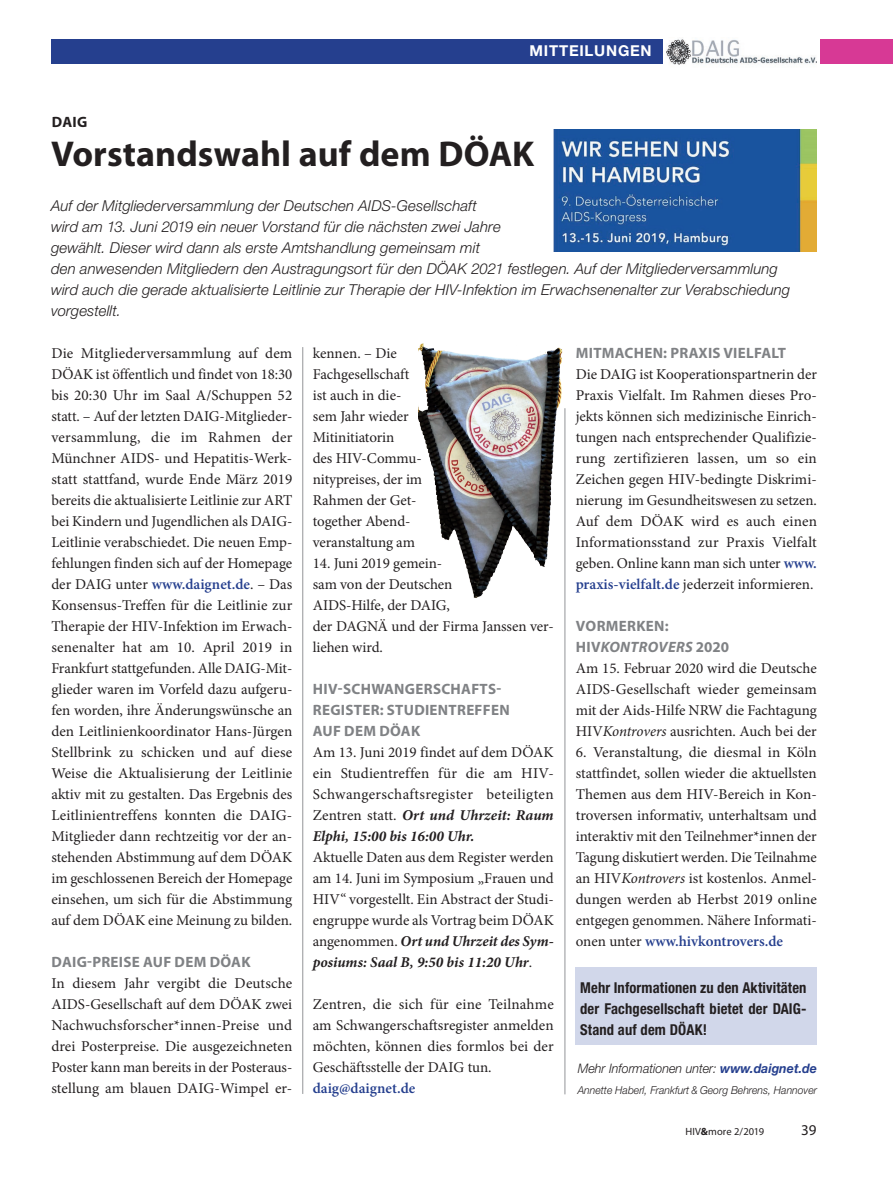
<style>
.page{position:relative;width:893px;height:1191px;background:#fff}
.page>*{position:absolute;margin:0;border:0;box-sizing:border-box;transform-origin:0 0}
.Überschrift_2{font:700 36px "Myriad Pro";color:#231f20}
.Fliesstext{font:15px/21px "Minion Pro";letter-spacing:-.005em;color:#231f20;text-align:justify}
.Vorspann_Artikel{font:italic 300 15px/21px "Helvetica Neue";letter-spacing:.005em;color:#231f20}
.Fliesstext-2{font:700 15px/21px "Myriad Pro";letter-spacing:.02em;color:#808285}
.BU_Text{font:700 condensed 15px/21px "Helvetica Neue";letter-spacing:.01em;color:#231f20;text-align:justify}
.Fliesstext-3{font:600 15px "Minion Pro";color:#253f8e}
.Rubriken{font:700 15px "Helvetica Neue";letter-spacing:.05em;color:#fff}
.Überschrift_2-2{font:700 15px "Myriad Pro";color:#231f20}
.t1{font:15px "Myriad Pro";color:#231f20}
.Autor{font:italic 300 13.05px "Helvetica Neue";color:#231f20;scale:.95 1}
.Autor-2{font:italic 300 10.95px "Helvetica Neue";color:#231f20;scale:.95 1}
.t2{font:10.5px "Myriad Pro";letter-spacing:.01em;color:#231f20}
.s1{font-weight:600;color:#253f8e}
.s2{font-weight:700;font-style:italic}
.s3{font-style:italic}
.s4{font-weight:700;color:#253f8e}
.s5{font-weight:700}
</style>
<div class="page">
<div style="left:821px;top:39px;width:72px;height:25px;background:#d73995"></div>
<div style="left:51px;top:39px;width:634px;height:25px;background:#253f8e"></div>
<div style="left:575px;top:967px;width:242px;height:78px;background:#d1d7ea"></div>
<hr style="left:565px;top:408px;width:1px;height:686px;background:#939598">
<hr style="left:302px;top:347px;width:1px;height:747px;background:#939598">
<img style="left:663px;top:39px;width:153px;height:26px">
<img style="left:418px;top:343px;width:145px;height:255px">
<img style="left:553px;top:130px;width:263px;height:121px">
<p class="Überschrift_2-2" style="left:52px;top:112px;width:37px">DAIG</p>
<p class="Rubriken" style="left:530px;top:42px;width:124px">MITTEILUNGEN</p>
<p class="Überschrift_2" style="left:51px;top:130px;width:485px">Vorstandswahl auf dem DÖAK</p>
<p class="Vorspann_Artikel" style="left:51px;top:195px;width:741px">Auf der Mitgliederversammlung der Deutschen AIDS-Gesellschaft<br>wird am 13. Juni 2019 ein neuer Vorstand für die nächsten zwei Jahre<br>gewählt. Dieser wird dann als erste Amtshandlung gemeinsam mit<br>den anwesenden Mitgliedern den Austragungsort für den DÖAK 2021 festlegen. Auf der Mitgliederversammlung wird auch die gerade aktualisierte Leitlinie zur Therapie der HIV-Infektion im Erwachsenenalter zur Verabschiedung vorgestellt.</p>
<p class="Fliesstext" style="left:51px;top:343px;width:243px">Die Mitgliederversammlung auf dem DÖAK ist öffentlich und findet von 18:30 bis 20:30 Uhr im Saal A/Schuppen 52 statt. – Auf der letzten DAIG-Mitglieder&shy;versammlung, die im Rahmen der Münchner AIDS- und Hepatitis-Werk&shy;statt stattfand, wurde Ende März 2019 bereits die aktualisierte Leitlinie zur ART bei Kindern und Jugendlichen als DAIG-Leitlinie verabschiedet. Die neuen Emp&shy;fehlungen finden sich auf der Homepage der DAIG unter <span class="s1">www.daignet.de</span>. – Das Konsensus-Treffen für die Leitlinie zur Therapie der HIV-Infektion im Erwach&shy;senenalter hat am 10. April 2019 in Frankfurt stattgefunden. Alle DAIG-Mit&shy;glieder waren im Vorfeld dazu aufgeru&shy;fen worden, ihre Änderungswünsche an den Leitlinienkoordinator Hans-Jürgen Stellbrink zu schicken und auf diese Weise die Aktualisierung der Leitlinie aktiv mit zu gestalten. Das Ergebnis des Leitlinientreffens konnten die DAIG-Mitglieder dann rechtzeitig vor der an&shy;stehenden Abstimmung auf dem DÖAK im geschlossenen Bereich der Homepage einsehen, um sich für die Abstimmung auf dem DÖAK eine Meinung zu bilden.</p>
<p class="Fliesstext-2" style="left:52px;top:951px;width:201px">DAIG-PREISE AUF DEM DÖAK</p>
<p class="Fliesstext" style="left:51px;top:973px;width:242px">In diesem Jahr vergibt die Deutsche AIDS-Gesellschaft auf dem DÖAK zwei Nachwuchsforscher*innen-Preise und drei Posterpreise. Die ausgezeichneten Poster kann man bereits in der Posteraus&shy;stellung am blauen DAIG-Wimpel er-</p>
<p class="Fliesstext" style="left:313px;top:343px;width:86px">kennen. – Die</p>
<p class="Fliesstext" style="left:313px;top:364px;width:98px">Fachgesellschaft</p>
<p class="Fliesstext" style="left:313px;top:385px;width:90px">ist auch in die-</p>
<p class="Fliesstext" style="left:313px;top:406px;width:98px">sem Jahr wieder</p>
<p class="Fliesstext" style="left:313px;top:427px;width:83px">Mitinitiatorin</p>
<p class="Fliesstext" style="left:313px;top:448px;width:111px">des HIV-Commu-</p>
<p class="Fliesstext" style="left:313px;top:469px;width:111px">nitypreises, der im</p>
<p class="Fliesstext" style="left:313px;top:490px;width:105px">Rahmen der Get-</p>
<p class="Fliesstext" style="left:313px;top:511px;width:99px">together Abend-</p>
<p class="Fliesstext" style="left:313px;top:532px;width:104px">veranstaltung am</p>
<p class="Fliesstext" style="left:313px;top:553px;width:131px">14. Juni 2019 gemein-</p>
<p class="Fliesstext" style="left:313px;top:574px;width:141px">sam von der Deutschen</p>
<p class="Fliesstext" style="left:313px;top:595px;width:139px">AIDS-Hilfe, der DAIG,</p>
<p class="Fliesstext" style="left:313px;top:616px;width:242px">der DAGNÄ und der Firma Janssen ver&shy;liehen wird.</p>
<p class="Fliesstext-2" style="left:313px;top:678px;width:198px">HIV-SCHWANGERSCHAFTS-<br>REGISTER: STUDIENTREFFEN<br>AUF DEM DÖAK</p>
<p class="Fliesstext" style="left:313px;top:742px;width:242px">Am 13. Juni 2019 findet auf dem DÖAK ein Studientreffen für die am HIV-Schwangerschaftsregister beteiligten Zentren statt. <span class="s2">Ort und Uhrzeit: Raum Elphi, 15:00 bis 16:00 Uhr.</span></p>
<p class="Fliesstext" style="left:313px;top:847px;width:242px">Aktuelle Daten aus dem Register werden am 14. Juni im Symposium „Frauen und HIV“ vorgestellt. Ein Abstract der Studi&shy;engruppe wurde als Vortrag beim DÖAK angenommen. <span class="s2">Ort und Uhrzeit des Sym&shy;posiums: Saal B, 9:50 bis 11:20 Uhr</span>.</p>
<p class="Fliesstext" style="left:313px;top:994px;width:242px">Zentren, die sich für eine Teilnahme am Schwangerschaftsregister anmelden möchten, können dies formlos bei der Geschäftsstelle der DAIG tun.</p>
<p class="Fliesstext-3" style="left:313px;top:1078px;width:104px">daig@daignet.de</p>
<p class="Fliesstext-2" style="left:576px;top:342px;width:212px">MITMACHEN: PRAXIS VIELFALT</p>
<p class="Fliesstext" style="left:576px;top:364px;width:243px">Die DAIG ist Kooperationspartnerin der Praxis Vielfalt. Im Rahmen dieses Pro&shy;jekts können sich medizinische Einrich&shy;tungen nach entsprechender Qualifizie&shy;rung zertifizieren lassen, um so ein Zeichen gegen HIV-bedingte Diskrimi&shy;nierung im Gesundheitswesen zu setzen.<br>Auf dem DÖAK wird es auch einen Informationsstand zur Praxis Vielfalt geben. Online kann man sich unter <span class="s1">www. praxis-vielfalt.de</span> jederzeit informieren.</p>
<p class="Fliesstext-2" style="left:576px;top:615px;width:155px">VORMERKEN:<br>HIV<span class="s3">KONTROVERS</span> 2020</p>
<p class="Fliesstext" style="left:576px;top:658px;width:243px">Am 15. Februar 2020 wird die Deutsche AIDS-Gesellschaft wieder gemeinsam mit der Aids-Hilfe NRW die Fachtagung HIV<span class="s3">Kontrovers</span> ausrichten. Auch bei der</p>
<p class="Fliesstext" style="left:576px;top:742px;width:243px">6. Veranstaltung, die diesmal in Köln stattfindet, sollen wieder die aktuellsten Themen aus dem HIV-Bereich in Kon&shy;troversen informativ, unterhaltsam und interaktiv mit den Teilnehmer*innen der Tagung diskutiert werden. Die Teilnahme an HIV<span class="s3">Kontrovers</span> ist kostenlos. Anmel&shy;dungen werden ab Herbst 2019 online entgegen genommen. Nähere Informati&shy;onen unter <span class="s1">www.hivkontrovers.de</span></p>
<p class="BU_Text" style="left:580px;top:976px;width:228px">Mehr Informationen zu den Aktivitäten der Fachgesellschaft bietet der DAIG-Stand auf dem DÖAK!</p>
<p class="Autor" style="left:578px;top:1060px;width:253px">Mehr Informationen unter: <span class="s4">www.daignet.de</span></p>
<p class="Autor-2" style="left:578px;top:1083px;width:253px">Annette Haberl, Frankfurt &amp; Georg Behrens, Hannover</p>
<p class="t2" style="left:685px;top:1125px;width:80px">HIV<span class="s5">&amp;</span>more 2/2019</p>
<p class="t1" style="left:801px;top:1120px;width:17px">39</p>
</div>
